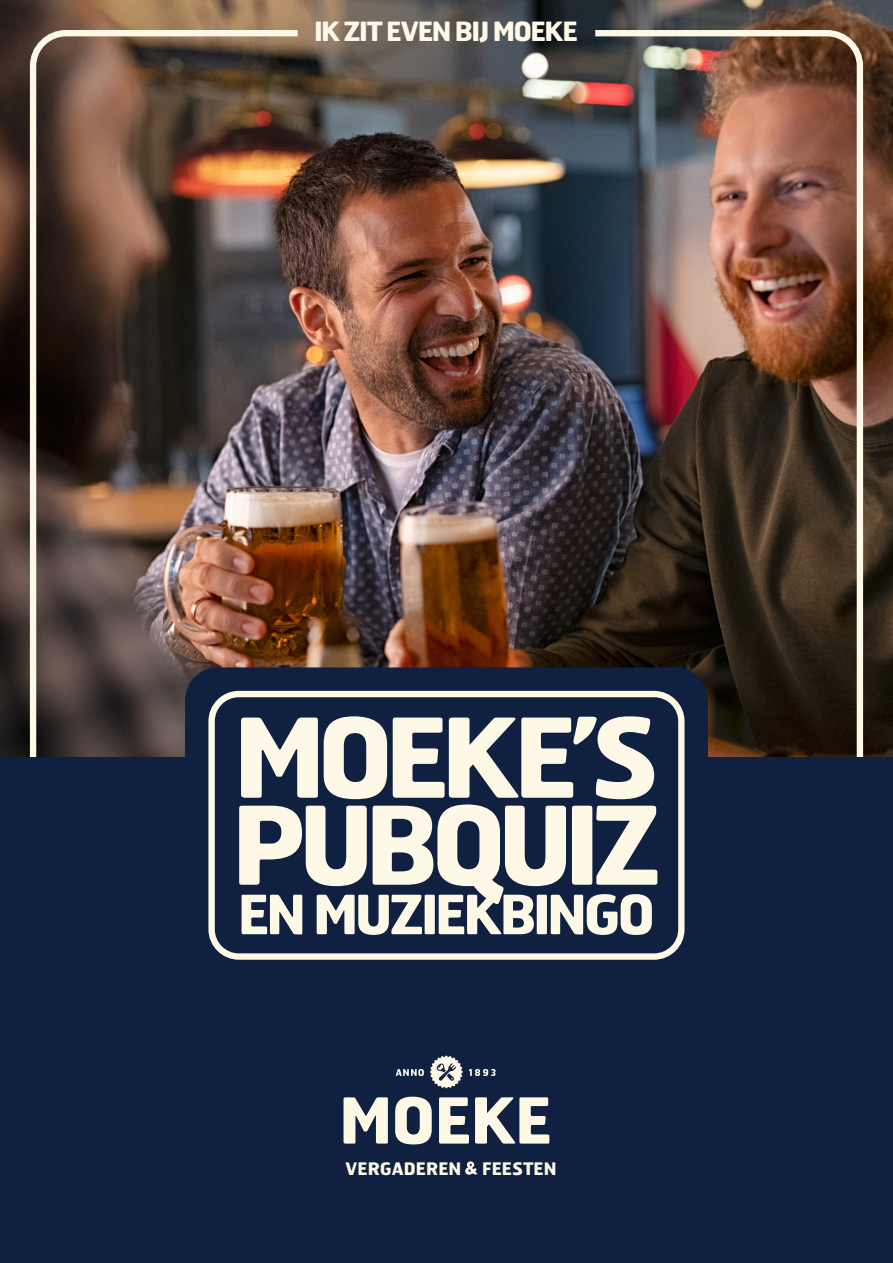
<style>
.page{position:relative;width:893px;height:1263px;background:#fff}
.page>*{position:absolute;margin:0;border:0;box-sizing:border-box;transform-origin:0 0}
.t1{font:700 109.5px "Hermes";letter-spacing:-.08em;color:#fef9e7}
.t2{font:700 108px "Hermes";letter-spacing:-.08em;color:#fef9e7}
.t3{font:700 54px "Hermes";letter-spacing:-.065em;color:#fef9e7}
.t4{font:700 26.55px "Hermes";letter-spacing:-.055em;color:#fef9e7}
.t5{font:700 17.25px "Hermes";color:#fef9e5}
</style>
<div class="page">
<img style="left:0;top:0;width:893px;height:758px">
<img style="left:27px;top:27px;width:839px;height:731px">
<div style="left:0;top:758px;width:893px;height:505px;background:#0f2040"></div>
<div style="left:200px;top:682px;width:493px;height:286px;background:#0f2040;border-radius:18px"></div>
<div style="left:185px;top:667px;width:523px;height:316px;border:30px solid #0f2040;border-radius:18px"></div>
<div style="left:208px;top:691px;width:476px;height:269px;border:6px solid #fef9e7;border-radius:27px"></div>
<svg style="left:396px;top:1069px;width:28px;height:7px"></svg>
<svg style="left:469px;top:1069px;width:27px;height:7px"></svg>
<svg style="left:343px;top:1097px;width:45px;height:47px"></svg>
<svg style="left:439px;top:1097px;width:30px;height:46px"></svg>
<svg style="left:475px;top:1097px;width:74px;height:46px"></svg>
<svg style="left:395px;top:1097px;width:37px;height:47px"></svg>
<svg style="left:430px;top:1055px;width:33px;height:33px"></svg>
<svg style="left:465px;top:1161px;width:13px;height:14px"></svg>
<p class="t4" style="left:314px;top:14px;width:266px">IK ZIT EVEN BIJ MOEKE</p>
<p class="t1" style="left:233px;top:686px;width:428px">MOEKE’S</p>
<p class="t2" style="left:231px;top:775px;width:431px">PUBQUIZ</p>
<p class="t3" style="left:238px;top:879px;width:419px">EN MUZIEKBINGO</p>
<p class="t5" style="left:346px;top:1157px;width:213px">VERGADEREN FEESTEN</p>
</div>
